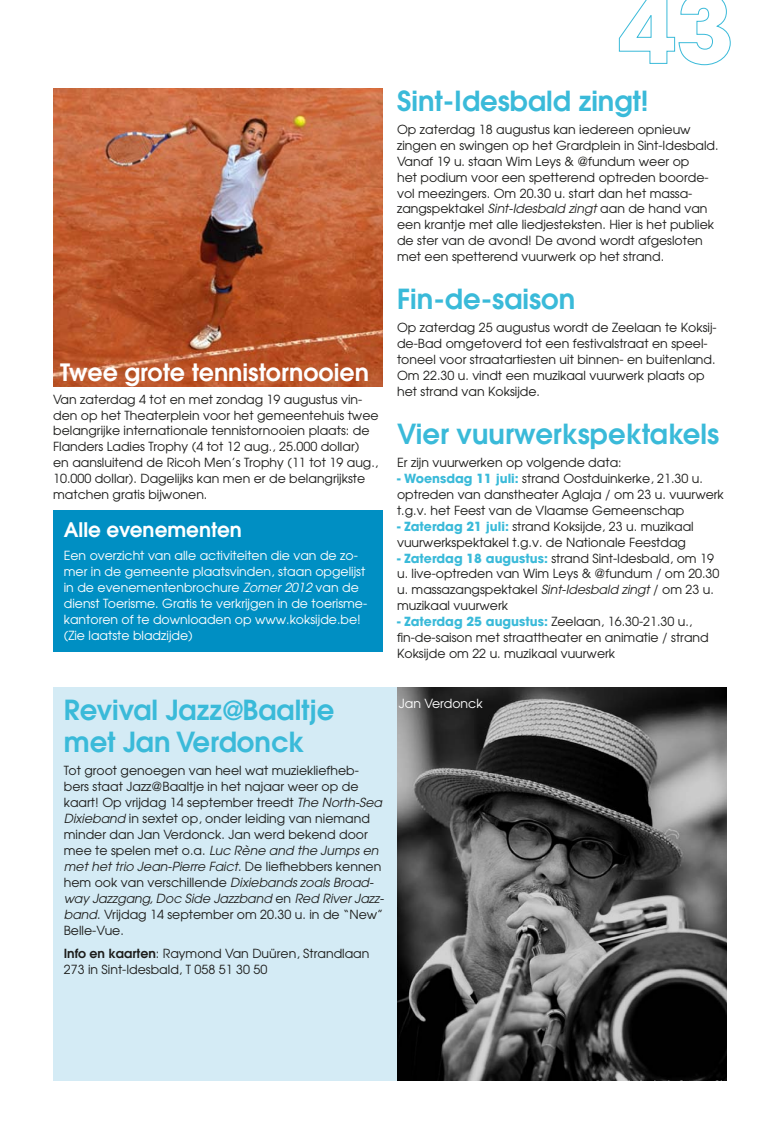
<style>
.page{position:relative;width:780px;height:1134px;background:#fff}
.page>*{position:absolute;margin:0;border:0;box-sizing:border-box;transform-origin:0 0}
.t1{font:600 27.5px/31.9px "Avant Garde";color:#3abad9}
.t2{font:600 23.75px "Avant Garde";color:#fff}
.t3{font:600 20px "Avant Garde";color:#fff}
.t4{font:12.5px/16px "Avant Garde";color:#1d1d1b}
.t5{font:12.5px/16px "Avant Garde";color:#fff}
.s1{font-style:italic}
.s2{font-weight:600}
.s3{font-weight:700;color:#3abad9}
</style>
<div class="page">
<svg style="left:618px;top:0;width:112px;height:65px"></svg>
<div style="left:53px;top:687px;width:344px;height:394px;background:#d4ebf5"></div>
<img style="left:397px;top:687px;width:329px;height:394px">
<img style="left:53px;top:89px;width:330px;height:297px">
<div style="left:53px;top:510px;width:330px;height:142px;background:#008fc3"></div>
<h2 class="t2" style="left:60px;top:356px;width:310px">Twee grote tennistornooien</h2>
<p class="t4" style="left:53px;top:391px;width:327px">Van zaterdag 4 tot en met zondag 19 augustus vin&shy;den op het Theaterplein voor het gemeentehuis twee belangrijke internationale tennistornooien plaats: de Flanders Ladies Trophy (4 tot 12 aug., 25.000 dollar)<br>en aansluitend de Ricoh Men’s Trophy (11 tot 19 aug., 10.000 dollar). Dagelijks kan men er de belangrijkste matchen gratis bijwonen.</p>
<h3 class="t3" style="left:64px;top:516px;width:180px">Alle evenementen</h3>
<p class="t5" style="left:64px;top:547px;width:305px">Een overzicht van alle activiteiten die van de zo&shy;mer in de gemeente plaatsvinden, staan opgelijst in de evenementenbrochure <span class="s1">Zomer 2012</span> van de dienst Toerisme. Gratis te verkrijgen in de toerisme&shy;kantoren of te downloaden op www.koksijde.be! (Zie laatste bladzijde)</p>
<h1 class="t1" style="left:64px;top:694px;width:272px">Revival Jazz@Baaltje met Jan Verdonck</h1>
<p class="t4" style="left:64px;top:762px;width:322px">Tot groot genoegen van heel wat muziekliefheb&shy;bers staat Jazz@Baaltje in het najaar weer op de kaart! Op vrijdag 14 september treedt <span class="s1">The North-Sea Dixieband</span> in sextet op, onder leiding van niemand minder dan Jan Verdonck. Jan werd bekend door mee te spelen met o.a. <span class="s1">Luc Rène and the Jumps en met het trio Jean-Pierre Faict</span>. De liefhebbers kennen hem ook van verschillende <span class="s1">Dixiebands zoals Broad&shy;way Jazzgang, Doc Side Jazzband</span> en <span class="s1">Red River Jazz&shy;band</span>. Vrijdag 14 september om 20.30 u. in de “New” Belle-Vue.</p>
<p class="t4" style="left:64px;top:945px;width:307px"><span class="s2">Info en kaarten</span>: Raymond Van Duüren, Strandlaan<br>273 in Sint-Idesbald, T 058 51 30 50</p>
<h1 class="t1" style="left:397px;top:84px;width:253px">Sint-Idesbald zingt!</h1>
<p class="t4" style="left:397px;top:121px;width:323px">Op zaterdag 18 augustus kan iedereen opnieuw zingen en swingen op het Grardplein in Sint-Idesbald.<br>Vanaf 19 u. staan Wim Leys &amp; @fundum weer op<br>het podium voor een spetterend optreden boorde&shy;vol meezingers. Om 20.30 u. start dan het massa&shy;zangspektakel <span class="s1">Sint-Idesbald zingt</span> aan de hand van een krantje met alle liedjesteksten. Hier is het publiek de ster van de avond! De avond wordt afgesloten met een spetterend vuurwerk op het strand.</p>
<h1 class="t1" style="left:397px;top:283px;width:180px">Fin-de-saison</h1>
<p class="t4" style="left:397px;top:319px;width:321px">Op zaterdag 25 augustus wordt de Zeelaan te Koksij&shy;de-Bad omgetoverd tot een festivalstraat en speel&shy;toneel voor straatartiesten uit binnen- en buitenland.<br>Om 22.30 u. vindt een muzikaal vuurwerk plaats op het strand van Koksijde.</p>
<h1 class="t1" style="left:397px;top:417px;width:324px">Vier vuurwerkspektakels</h1>
<p class="t4" style="left:397px;top:454px;width:226px">Er zijn vuurwerken op volgende data:</p>
<p class="t4" style="left:397px;top:470px;width:328px"><span class="s3">- Woensdag 11 juli:</span> strand Oostduinkerke, 21.30 u. optreden van danstheater Aglaja / om 23 u. vuurwerk t.g.v. het Feest van de Vlaamse Gemeenschap</p>
<p class="t4" style="left:397px;top:518px;width:298px"><span class="s3">- Zaterdag 21 juli:</span> strand Koksijde, 23 u. muzikaal vuurwerkspektakel t.g.v. de Nationale Feestdag</p>
<p class="t4" style="left:397px;top:550px;width:324px"><span class="s3">- Zaterdag 18 augustus:</span> strand Sint-Idesbald, om 19 u. live-optreden van Wim Leys &amp; @fundum / om 20.30 u. massazangspektakel <span class="s1">Sint-Idesbald zingt</span> / om 23 u. muzikaal vuurwerk</p>
<p class="t4" style="left:397px;top:613px;width:313px"><span class="s3">- Zaterdag 25 augustus:</span> Zeelaan, 16.30-21.30 u., fin-de-saison met straattheater en animatie / strand<br>Koksijde om 22 u. muzikaal vuurwerk</p>
<p class="t5" style="left:399px;top:696px;width:85px">Jan Verdonck</p>
</div>
